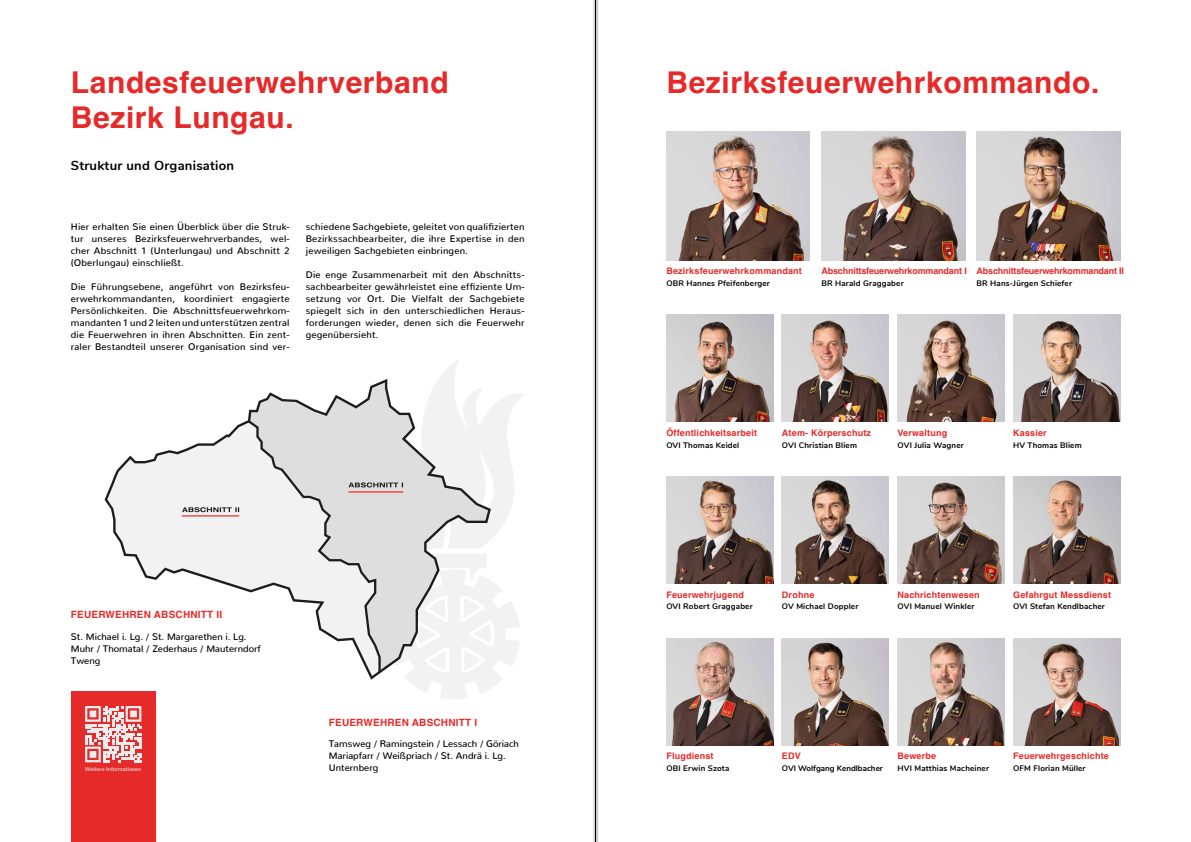
<style>
.page{position:relative;width:1191px;height:842px;background:#fff}
.page>*{position:absolute;margin:0;border:0;box-sizing:border-box;transform-origin:0 0}
.t1{font:700 30px/35px "Helvetica";letter-spacing:.02em;color:#e62a29}
.t2{font:700 13px "Nunito";letter-spacing:.02em;color:#000}
.t3{font:700 10px "Helvetica";letter-spacing:.02em;color:#e62a29}
.t4{font:500 9.5px/12px "Nunito";letter-spacing:.02em;color:#000;text-align:justify}
.t5{font:500 9.5px/12px "Nunito";color:#000}
.t6{font:700 9px "Helvetica";letter-spacing:.02em;color:#e62a29}
.t7{font:700 9px "Helvetica";letter-spacing:-.02em;color:#e62a29}
.t8{font:700 8px "Nunito";letter-spacing:.02em;color:#000}
.t9{font:700 8px "Nunito";color:#000}
.t10{font:500 5.6px "Nunito";letter-spacing:-.01em;color:#ededed}
</style>
<div class="page">
<svg style="left:105px;top:421px;width:140px;height:170px;fill:#f2f2f2"></svg>
<svg style="left:245px;top:360px;width:279px;height:339px"></svg>
<hr style="left:348px;top:491px;width:55px;height:1px;background:#e62a29">
<svg style="left:182px;top:507px;width:57px;height:5px"></svg>
<hr style="left:182px;top:515px;width:57px;height:1px;background:#e62a29">
<div style="left:71px;top:692px;width:85px;height:150px;background:#e62a29"></div>
<svg style="left:85px;top:706px;width:56px;height:56px"></svg>
<img style="left:666px;top:638px;width:107px;height:107px">
<img style="left:897px;top:638px;width:107px;height:107px">
<img style="left:1013px;top:638px;width:107px;height:107px">
<img style="left:782px;top:638px;width:107px;height:107px">
<img style="left:666px;top:477px;width:107px;height:107px">
<img style="left:782px;top:477px;width:107px;height:107px">
<img style="left:897px;top:477px;width:107px;height:107px">
<img style="left:1013px;top:477px;width:107px;height:107px">
<img style="left:666px;top:315px;width:107px;height:107px">
<img style="left:782px;top:315px;width:107px;height:107px">
<img style="left:897px;top:315px;width:107px;height:107px">
<img style="left:1013px;top:315px;width:107px;height:107px">
<img style="left:666px;top:132px;width:144px;height:128px">
<img style="left:821px;top:132px;width:144px;height:128px">
<img style="left:976px;top:132px;width:144px;height:128px">
<svg style="left:593px;top:0;width:6px;height:842px;background:#d8d8d8"></svg>
<hr style="left:595px;top:0;width:1px;height:842px;background:#000">
<h1 class="t1" style="left:71px;top:69px;width:379px">Landesfeuerwehrverband<br>Bezirk Lungau.</h1>
<h1 class="t1" style="left:666px;top:69px;width:434px">Bezirksfeuerwehrkommando.</h1>
<h2 class="t2" style="left:71px;top:156px;width:165px">Struktur und Organisation</h2>
<p class="t4" style="left:71px;top:220px;width:220px">Hier erhalten Sie einen Überblick über die Struk&shy;tur unseres Bezirksfeuerwehrverbandes, wel&shy;cher Abschnitt 1 (Unterlungau) und Abschnitt 2 (Oberlungau) einschließt.</p>
<p class="t4" style="left:71px;top:280px;width:220px">Die Führungsebene, angeführt von Bezirksfeu&shy;erwehrkommandanten, koordiniert engagierte Persönlichkeiten. Die Abschnittsfeuerwehrkom&shy;mandanten 1 und 2 leiten und unterstützen zentral die Feuerwehren in ihren Abschnitten. Ein zent&shy;raler Bestandteil unserer Organisation sind ver-</p>
<p class="t4" style="left:306px;top:220px;width:220px">schiedene Sachgebiete, geleitet von qualifizierten Bezirkssachbearbeiter, die ihre Expertise in den jeweiligen Sachgebieten einbringen.</p>
<p class="t4" style="left:306px;top:268px;width:220px">Die enge Zusammenarbeit mit den Abschnitts&shy;sachbearbeiter gewährleistet eine effiziente Um&shy;setzung vor Ort. Die Vielfalt der Sachgebiete spiegelt sich in den unterschiedlichen Heraus&shy;forderungen wieder, denen sich die Feuerwehr gegenübersieht.</p>
<p class="t3" style="left:71px;top:609px;width:153px">FEUERWEHREN ABSCHNITT II</p>
<p class="t5" style="left:71px;top:629px;width:191px">St. Michael i. Lg. / St. Margarethen i. Lg.<br>Muhr / Thomatal / Zederhaus / Mauterndorf<br>Tweng</p>
<p class="t3" style="left:329px;top:716px;width:150px">FEUERWEHREN ABSCHNITT I</p>
<p class="t5" style="left:329px;top:737px;width:192px">Tamsweg / Ramingstein / Lessach / Göriach<br>Mariapfarr / Weißpriach / St. Andrä i. Lg.</p>
<p class="t10" style="left:85px;top:764px;width:58px">Weitere Informationen</p>
<p class="t5" style="left:329px;top:761px;width:51px">Unternberg</p>
<p class="t6" style="left:666px;top:265px;width:137px">Bezirksfeuerwehrkommandant</p>
<p class="t8" style="left:666px;top:277px;width:105px">OBR Hannes Pfeifenberger</p>
<p class="t7" style="left:821px;top:265px;width:147px">Abschnittsfeuerwehrkommandant I</p>
<p class="t8" style="left:821px;top:277px;width:84px">BR Harald Graggaber</p>
<p class="t7" style="left:976px;top:265px;width:149px">Abschnittsfeuerwehrkommandant II</p>
<p class="t8" style="left:976px;top:277px;width:97px">BR Hans-Jürgen Schiefer</p>
<p class="t6" style="left:666px;top:427px;width:92px">Öffentlichkeitsarbeit</p>
<p class="t8" style="left:666px;top:439px;width:74px">OVI Thomas Keidel</p>
<p class="t6" style="left:782px;top:427px;width:91px">Atem- Körperschutz</p>
<p class="t8" style="left:782px;top:439px;width:77px">OVI Christian Bliem</p>
<p class="t6" style="left:897px;top:427px;width:51px">Verwaltung</p>
<p class="t8" style="left:897px;top:439px;width:68px">OVI Julia Wagner</p>
<p class="t6" style="left:1013px;top:427px;width:35px">Kassier</p>
<p class="t8" style="left:1013px;top:439px;width:70px">HV Thomas Bliem</p>
<p class="t6" style="left:666px;top:589px;width:79px">Feuerwehrjugend</p>
<p class="t8" style="left:666px;top:600px;width:88px">OVI Robert Graggaber</p>
<p class="t6" style="left:782px;top:589px;width:34px">Drohne</p>
<p class="t8" style="left:782px;top:600px;width:78px">OV Michael Doppler</p>
<p class="t6" style="left:897px;top:589px;width:84px">Nachrichtenwesen</p>
<p class="t8" style="left:897px;top:600px;width:78px">OVI Manuel Winkler</p>
<p class="t6" style="left:1013px;top:589px;width:99px">Gefahrgut Messdienst</p>
<p class="t8" style="left:1013px;top:600px;width:93px">OVI Stefan Kendlbacher</p>
<p class="t6" style="left:666px;top:751px;width:49px">Flugdienst</p>
<p class="t8" style="left:666px;top:762px;width:64px">OBI Erwin Szota</p>
<p class="t6" style="left:782px;top:751px;width:20px">EDV</p>
<p class="t9" style="left:782px;top:762px;width:102px">OVI Wolfgang Kendlbacher</p>
<p class="t6" style="left:897px;top:751px;width:40px">Bewerbe</p>
<p class="t6" style="left:1013px;top:751px;width:97px">Feuerwehrgeschichte</p>
<p class="t8" style="left:897px;top:762px;width:93px">HVI Matthias Macheiner</p>
<p class="t8" style="left:1013px;top:762px;width:74px">OFM Florian Müller</p>
</div>
